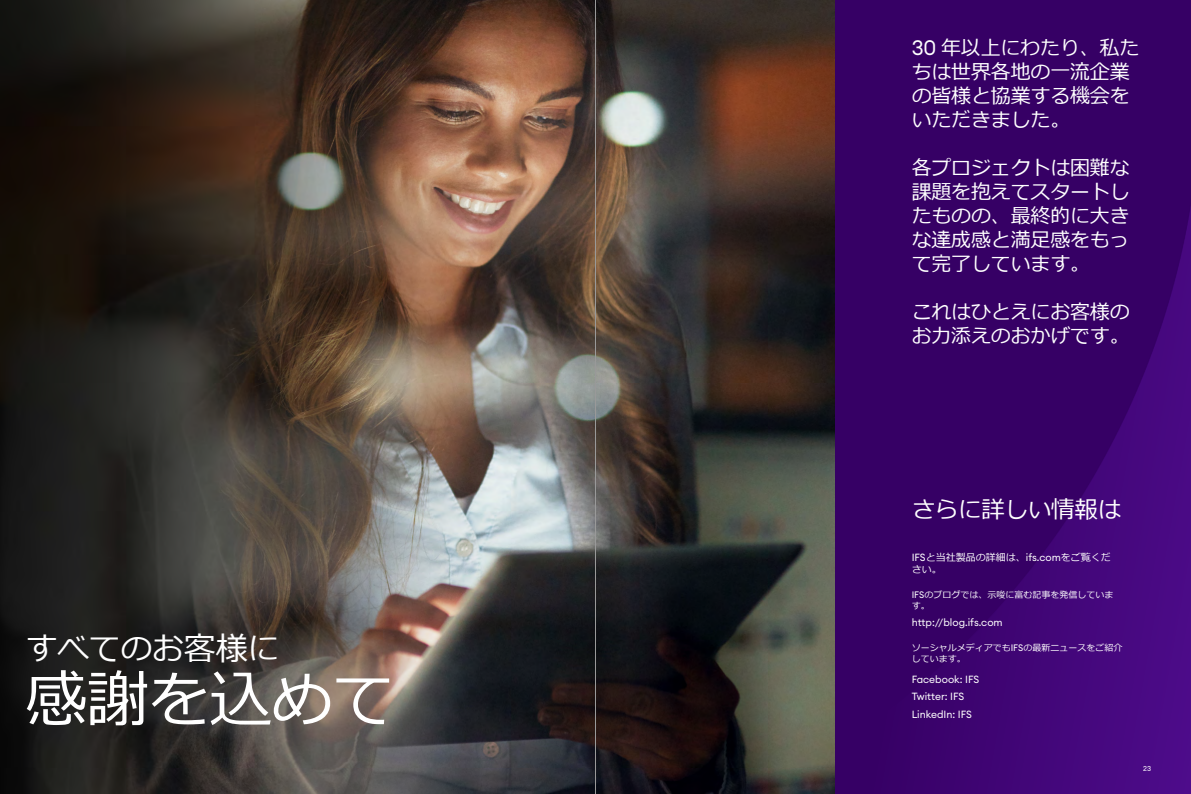
<style>
.page{position:relative;width:1191px;height:794px;background:#fff}
.page>*{position:absolute;margin:0;border:0;box-sizing:border-box;transform-origin:0 0}
.t1{font:62px "Meiryo";letter-spacing:-.01em;color:#fff}
.t2{font:32px "Meiryo";letter-spacing:-.01em;color:#fff}
.t3{font:23.5px "Meiryo";letter-spacing:-.01em;color:#fff}
.t4{font:20px/24px "Meiryo";letter-spacing:-.01em;color:#fff}
.t5{font:10.3px/17.7px "Euclid Circular A";color:#fff}
.t6{font:10px/12px "Meiryo";color:#fff}
.t7{font:9px/10.8px "Meiryo";color:#fff}
.t8{font:7px "Euclid Circular A";color:#fff}
.s1{font-family:"Euclid Circular A";font-size:20.6px}
.s2{font-family:"Euclid Circular A";font-size:10.3px}
.s3{font-family:"Euclid Circular A";font-size:9.3px}
</style>
<div class="page">
<img style="left:834px;top:0;width:357px;height:794px">
<img style="left:0;top:0;width:834px;height:794px">
<hr style="left:595px;top:0;width:1px;height:794px;background:#999">
<h2 class="t2" style="left:26px;top:625px;width:255px">すべてのお客様に</h2>
<h1 class="t1" style="left:26px;top:656px;width:370px">感謝を込めて</h1>
<p class="t4" style="left:911px;top:36px;width:229px"><span class="s1">30</span> 年以上にわたり、私たちは世界各地の一流企業の皆様と協業する機会をいただきました。</p>
<p class="t4" style="left:911px;top:156px;width:219px;text-align:justify">各プロジェクトは困難な課題を抱えてスタートしたものの、最終的に大きな達成感と満足感をもって完了しています。</p>
<p class="t4" style="left:911px;top:300px;width:219px">これはひとえにお客様のお力添えのおかげです。</p>
<p class="t3" style="left:911px;top:493px;width:211px">さらに詳しい情報は</p>
<p class="t6" style="left:911px;top:552px;width:201px"><span class="s2">IFS</span>と当社製品の詳細は、<span class="s2">ifs.com</span>をご覧ください。</p>
<p class="t7" style="left:911px;top:589px;width:203px"><span class="s3">IFS</span>のブログでは、示唆に富む記事を発信しています。</p>
<p class="t5" style="left:911px;top:613px;width:93px">http://blog.ifs.com</p>
<p class="t7" style="left:911px;top:643px;width:212px">ソーシャルメディアでも<span class="s3">IFS</span>の最新ニュースをご紹介しています。</p>
<p class="t5" style="left:911px;top:670px;width:69px">Facebook: IFS<br>Twitter: IFS<br>LinkedIn: IFS</p>
<p class="t8" style="left:1143px;top:764px;width:9px">23</p>
</div>
